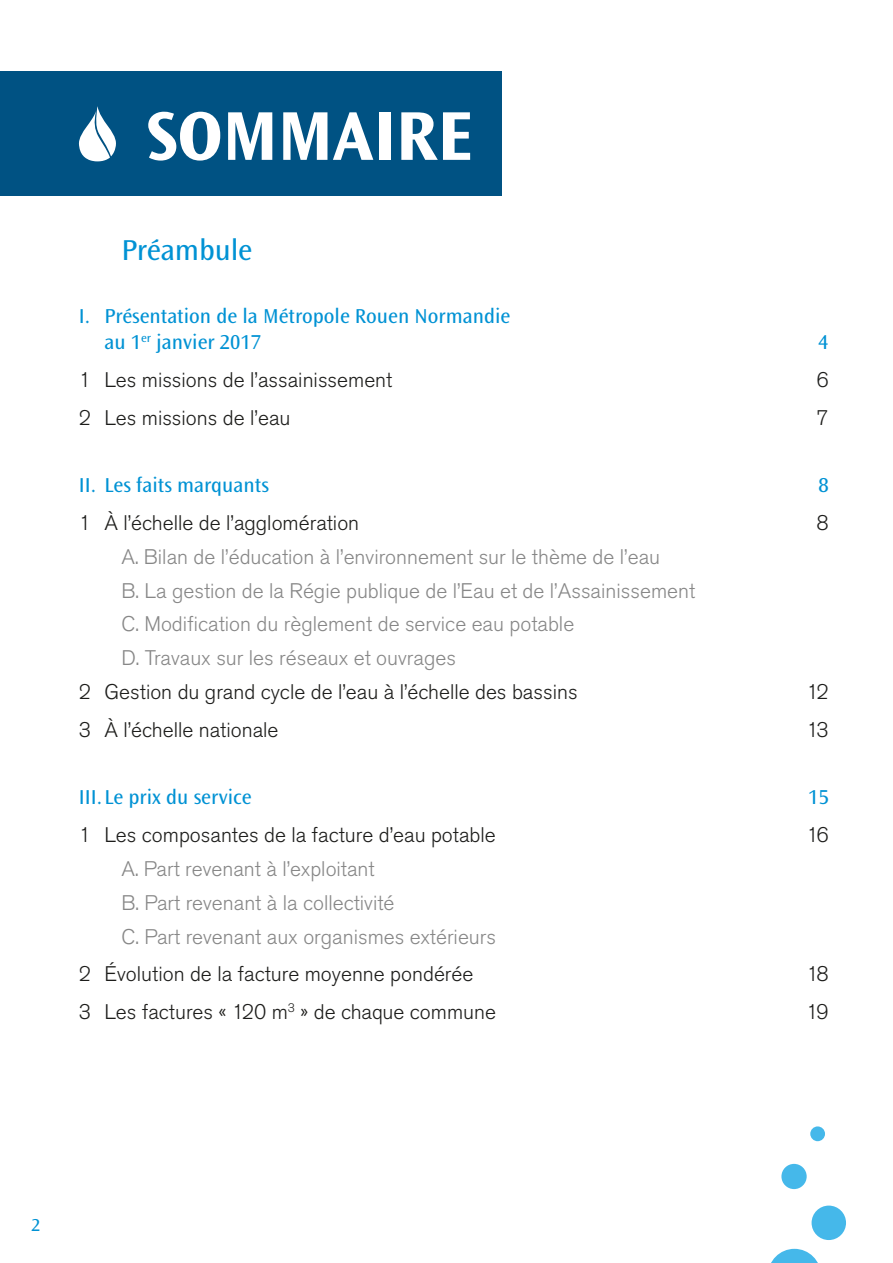
<style>
.page{position:relative;width:893px;height:1263px;background:#fff}
.page>*{position:absolute;margin:0;border:0;box-sizing:border-box;transform-origin:0 0}
.t1{font:700 72px "Ocean Sans Std";color:#fff}
.I__II__III{font:30px "Ocean Sans Std";letter-spacing:-.005em;color:#0092d4}
.A__B__C{font:300 21px "Akzidenz Grotesk Std";color:#878787}
._1___2___3{font:300 21px "Akzidenz Grotesk Std";color:#1d1d1b}
.I__II__III-2{font:21px/25.2px "Ocean Sans Std";color:#0092d4}
.A__B__C-2{font:300 21px "Akzidenz Grotesk Std";color:#1d1d1b}
.t2{font:18px "Ocean Sans Std";color:#0092d4}
</style>
<div class="page">
<div style="left:0;top:71px;width:502px;height:125px;background:#005283"></div>
<svg style="left:79px;top:106px;width:37px;height:55px"></svg>
<svg style="left:771px;top:1249px;width:47px;height:14px"></svg>
<div style="left:812px;top:1205px;width:34px;height:35px;background:#45b8ea;border-radius:50%"></div>
<div style="left:781px;top:1164px;width:26px;height:25px;background:#45b8ea;border-radius:50%"></div>
<svg style="left:810px;top:1126px;width:15px;height:15px"></svg>
<p class="t1" style="left:146px;top:96px;width:328px">SOMMAIRE</p>
<p class="I__II__III" style="left:121px;top:233px;width:132px">Préambule</p>
<p class="I__II__III-2" style="left:104px;top:304px;width:407px;text-indent:-26px">I. Présentation de la Métropole Rouen Normandie au 1<sup>er</sup> janvier 2017</p>
<p class="I__II__III-2" style="left:818px;top:329px;width:12px">4</p>
<p class="_1___2___3" style="left:79px;top:367px;width:315px">1 Les missions de l’assainissement</p>
<p class="_1___2___3" style="left:816px;top:367px;width:14px">6</p>
<p class="_1___2___3" style="left:79px;top:405px;width:213px">2 Les missions de l’eau</p>
<p class="_1___2___3" style="left:816px;top:405px;width:14px">7</p>
<p class="I__II__III-2" style="left:79px;top:473px;width:191px">II. Les faits marquants</p>
<p class="I__II__III-2" style="left:818px;top:473px;width:12px">8</p>
<p class="_1___2___3" style="left:79px;top:511px;width:282px">1 À l’échelle de l’agglomération</p>
<p class="_1___2___3" style="left:816px;top:511px;width:14px">8</p>
<p class="A__B__C" style="left:121px;top:545px;width:540px">A. Bilan de l’éducation à l’environnement sur le thème de l’eau</p>
<p class="A__B__C" style="left:121px;top:579px;width:575px">B. La gestion de la Régie publique de l’Eau et de l’Assainissement</p>
<p class="A__B__C" style="left:121px;top:612px;width:454px">C. Modification du règlement de service eau potable</p>
<p class="A__B__C" style="left:121px;top:646px;width:336px">D. Travaux sur les réseaux et ouvrages</p>
<p class="A__B__C-2" style="left:79px;top:680px;width:500px">2 Gestion du grand cycle de l’eau à l’échelle des bassins</p>
<p class="A__B__C-2" style="left:807px;top:680px;width:24px">12</p>
<p class="_1___2___3" style="left:79px;top:718px;width:201px">3 À l’échelle nationale</p>
<p class="_1___2___3" style="left:806px;top:718px;width:24px">13</p>
<p class="I__II__III-2" style="left:79px;top:785px;width:174px">III.Le prix du service</p>
<p class="I__II__III-2" style="left:808px;top:785px;width:22px">15</p>
<p class="_1___2___3" style="left:79px;top:823px;width:418px">1 Les composantes de la facture d’eau potable</p>
<p class="_1___2___3" style="left:807px;top:823px;width:24px">16</p>
<p class="A__B__C" style="left:121px;top:857px;width:255px">A. Part revenant à l’exploitant</p>
<p class="A__B__C" style="left:121px;top:891px;width:275px">B. Part revenant à la collectivité</p>
<p class="A__B__C" style="left:121px;top:924px;width:376px">C. Part revenant aux organismes extérieurs</p>
<p class="_1___2___3" style="left:79px;top:962px;width:396px">2 Évolution de la facture moyenne pondérée</p>
<p class="_1___2___3" style="left:806px;top:962px;width:24px">18</p>
<p class="_1___2___3" style="left:79px;top:1000px;width:419px">3 Les factures « 120 m<sup>3</sup> » de chaque commune</p>
<p class="_1___2___3" style="left:806px;top:1000px;width:24px">19</p>
<p class="t2" style="left:32px;top:1215px;width:10px">2</p>
</div>
